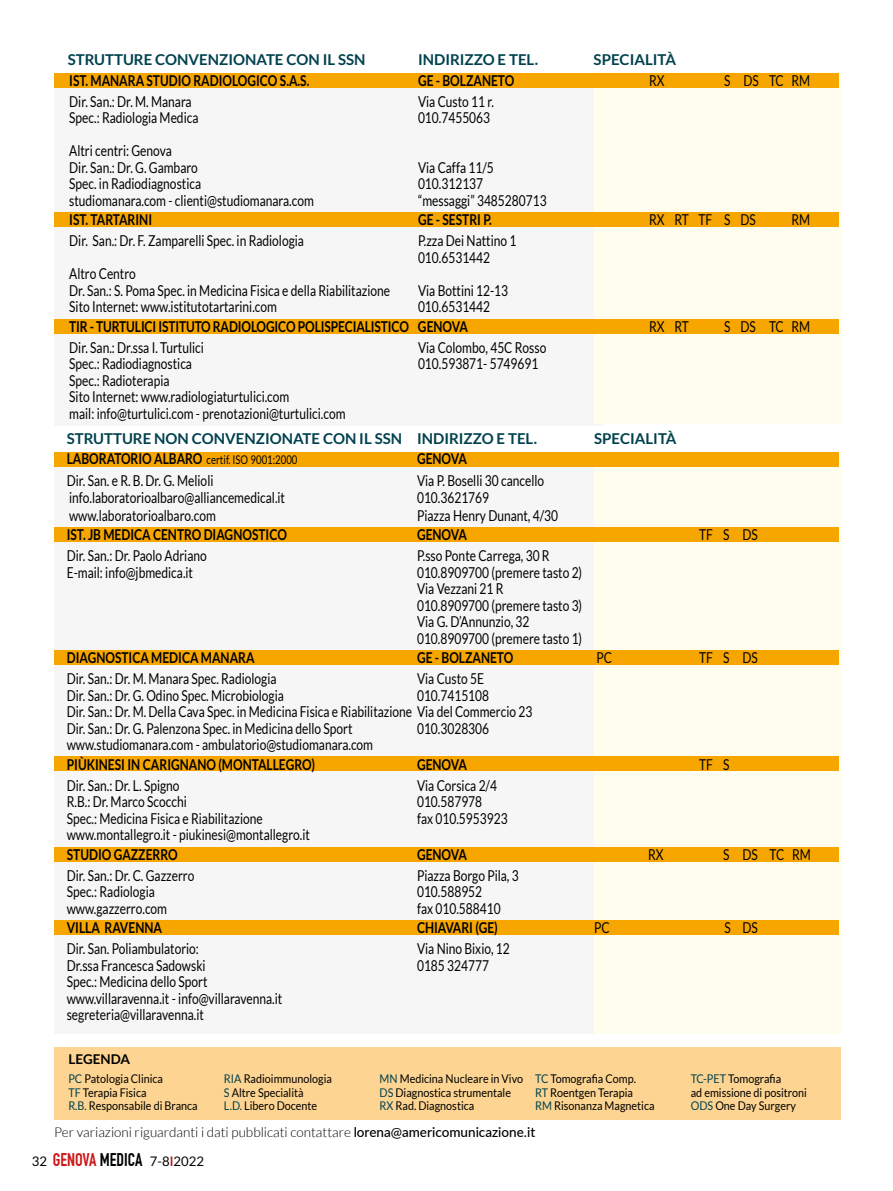
<style>
.page{position:relative;width:893px;height:1191px;background:#fff}
.page>*{position:absolute;margin:0;border:0;box-sizing:border-box;transform-origin:0 0}
.t1{font:15px/16.5px "Lato";color:#000;scale:.8 1}
.t2{font:700 15px "Lato";color:#000;scale:.8 1}
.t3{font:700 15px "Lato";color:#00414e}
.t4{font:300 13.5px "Lato";color:#000}
.t5{font:700 13.5px "Lato";color:#000}
.t6{font:13.2px "Lato";color:#000}
.t7{font:12px/13.5px "Lato";color:#000;scale:.9 1}
.t8{font:12px "Lato";color:#000;scale:.8 1}
.s1{font-weight:700;font-size:15px}
.s2{color:#00414e}
.s3{font-weight:500}
.s4{font-family:"DIN Engschrift Std";font-size:18px;color:#cd1719}
.s5{font-family:"DIN Engschrift Std";font-size:18px}
.s6{font-weight:600;color:#c00d0e}
</style>
<div class="page">
<div style="left:54px;top:453px;width:549px;height:580px;background:#f6f6f6"></div>
<div style="left:594px;top:453px;width:247px;height:580px;background:#fffdee"></div>
<div style="left:54px;top:74px;width:549px;height:351px;background:#f6f6f6"></div>
<div style="left:594px;top:73px;width:247px;height:351px;background:#fffdee"></div>
<div style="left:54px;top:650px;width:785px;height:15px;background:#f7a600"></div>
<div style="left:54px;top:452px;width:785px;height:14px;background:#f7a600"></div>
<div style="left:54px;top:527px;width:785px;height:15px;background:#f7a600"></div>
<div style="left:54px;top:319px;width:785px;height:14px;background:#f7a600"></div>
<div style="left:54px;top:212px;width:785px;height:15px;background:#f7a600"></div>
<div style="left:54px;top:73px;width:785px;height:15px;background:#f7a600"></div>
<div style="left:54px;top:756px;width:785px;height:15px;background:#f7a600"></div>
<div style="left:54px;top:847px;width:785px;height:15px;background:#f7a600"></div>
<div style="left:54px;top:920px;width:785px;height:15px;background:#f7a600"></div>
<div style="left:54px;top:1047px;width:786px;height:72px;background:#fdd491"></div>
<p class="t3" style="left:68px;top:51px;width:299px">STRUTTURE CONVENZIONATE CON IL SSN</p>
<p class="t3" style="left:418px;top:51px;width:122px">INDIRIZZO E TEL.</p>
<p class="t3" style="left:594px;top:51px;width:84px">SPECIALITÀ</p>
<p class="t2" style="left:69px;top:72px;width:302px">IST. MANARA STUDIO RADIOLOGICO S.A.S.</p>
<p class="t2" style="left:418px;top:72px;width:122px">GE - BOLZANETO</p>
<p class="t1" style="left:649px;top:72px;width:21px">RX</p>
<p class="t1" style="left:724px;top:72px;width:109px">S DS TC RM</p>
<p class="t1" style="left:69px;top:93px;width:155px">Dir. San.: Dr. M. Manara</p>
<p class="t1" style="left:418px;top:93px;width:97px">Via Custo 11 r.</p>
<p class="t1" style="left:69px;top:109px;width:163px">Spec.: Radiologia Medica</p>
<p class="t1" style="left:418px;top:109px;width:92px">010.7455063</p>
<p class="t1" style="left:69px;top:142px;width:162px">Altri centri: Genova<br>Dir. San.: Dr. G. Gambaro</p>
<p class="t1" style="left:418px;top:159px;width:96px">Via Caffa 11/5</p>
<p class="t1" style="left:69px;top:175px;width:166px">Spec. in Radiodiagnostica</p>
<p class="t1" style="left:418px;top:175px;width:83px">010.312137</p>
<p class="t1" style="left:69px;top:192px;width:307px">studiomanara.com - clienti@studiomanara.com</p>
<p class="t1" style="left:418px;top:192px;width:162px">“messaggi” 3485280713</p>
<p class="t2" style="left:69px;top:211px;width:105px">IST. TARTARINI</p>
<p class="t2" style="left:418px;top:211px;width:94px">GE - SESTRI P.</p>
<p class="t1" style="left:649px;top:211px;width:135px">RX RT TF S DS</p>
<p class="t1" style="left:791px;top:211px;width:25px">RM</p>
<p class="t1" style="left:69px;top:232px;width:295px">Dir. San.: Dr. F. Zamparelli Spec. in Radiologia</p>
<p class="t1" style="left:418px;top:232px;width:124px">P.zza Dei Nattino 1<br>010.6531442</p>
<p class="t1" style="left:69px;top:265px;width:402px">Altro Centro<br>Dr. San.: S. Poma Spec. in Medicina Fisica e della Riabilitazione</p>
<p class="t1" style="left:418px;top:282px;width:114px">Via Bottini 12-13</p>
<p class="t1" style="left:69px;top:298px;width:261px">Sito Internet: www.istitutotartarini.com</p>
<p class="t1" style="left:418px;top:298px;width:92px">010.6531442</p>
<p class="t2" style="left:69px;top:318px;width:500px">TIR - TURTULICI ISTITUTO RADIOLOGICO POLISPECIALISTICO GENOVA</p>
<p class="t1" style="left:649px;top:318px;width:51px">RX RT</p>
<p class="t1" style="left:724px;top:318px;width:109px">S DS TC RM</p>
<p class="t1" style="left:69px;top:339px;width:170px">Dir. San.: Dr.ssa I. Turtulici</p>
<p class="t1" style="left:418px;top:339px;width:162px">Via Colombo, 45C Rosso</p>
<p class="t1" style="left:69px;top:355px;width:155px">Spec.: Radiodiagnostica</p>
<p class="t1" style="left:418px;top:355px;width:152px">010.593871- 5749691</p>
<p class="t1" style="left:69px;top:372px;width:347px">Spec.: Radioterapia<br>Sito Internet: www.radiologiaturtulici.com<br>mail: info@turtulici.com - prenotazioni@turtulici.com</p>
<p class="t3" style="left:67px;top:429px;width:472px">STRUTTURE NON CONVENZIONATE CON IL SSN INDIRIZZO E TEL.</p>
<p class="t3" style="left:594px;top:429px;width:84px">SPECIALITÀ</p>
<p class="t8" style="left:67px;top:453px;width:290px"><span class="s1">LABORATORIO ALBARO</span> certif. ISO 9001:2000</p>
<p class="t2" style="left:417px;top:450px;width:64px">GENOVA</p>
<p class="t1" style="left:67px;top:472px;width:185px">Dir. San. e R. B. Dr. G. Melioli</p>
<p class="t1" style="left:417px;top:472px;width:160px">Via P. Boselli 30 cancello</p>
<p class="t1" style="left:69px;top:490px;width:271px">info.laboratorioalbaro@alliancemedical.it</p>
<p class="t1" style="left:417px;top:490px;width:92px">010.3621769</p>
<p class="t1" style="left:69px;top:507px;width:185px">www.laboratorioalbaro.com</p>
<p class="t1" style="left:417px;top:507px;width:178px">Piazza Henry Dunant, 4/30</p>
<p class="t2" style="left:67px;top:526px;width:277px">IST. JB MEDICA CENTRO DIAGNOSTICO</p>
<p class="t2" style="left:417px;top:526px;width:64px">GENOVA</p>
<p class="t1" style="left:699px;top:526px;width:75px">TF S DS</p>
<p class="t1" style="left:67px;top:547px;width:177px">Dir. San.: Dr. Paolo Adriano</p>
<p class="t1" style="left:417px;top:547px;width:167px">P.sso Ponte Carrega, 30 R</p>
<p class="t1" style="left:67px;top:564px;width:159px">E-mail: info@jbmedica.it</p>
<p class="t1" style="left:417px;top:564px;width:208px">010.8909700 (premere tasto 2)<br>Via Vezzani 21 R<br>010.8909700 (premere tasto 3)<br>Via G. D’Annunzio, 32<br>010.8909700 (premere tasto 1)</p>
<p class="t2" style="left:67px;top:649px;width:236px">DIAGNOSTICA MEDICA MANARA</p>
<p class="t2" style="left:417px;top:649px;width:122px">GE - BOLZANETO</p>
<p class="t1" style="left:596px;top:649px;width:21px">PC</p>
<p class="t1" style="left:699px;top:649px;width:75px">TF S DS</p>
<p class="t1" style="left:67px;top:670px;width:264px">Dir. San.: Dr. M. Manara Spec. Radiologia</p>
<p class="t1" style="left:417px;top:670px;width:85px">Via Custo 5E</p>
<p class="t1" style="left:67px;top:687px;width:273px">Dir. San.: Dr. G. Odino Spec. Microbiologia</p>
<p class="t1" style="left:67px;top:687px;width:583px;text-indent:350px">010.7415108<br>Dir. San.: Dr. M. Della Cava Spec. in Medicina Fisica e Riabilitazione Via del Commercio 23<br>Dir. San.: Dr. G. Palenzona Spec. in Medicina dello Sport</p>
<p class="t1" style="left:417px;top:720px;width:92px">010.3028306</p>
<p class="t1" style="left:67px;top:736px;width:384px">www.studiomanara.com - ambulatorio@studiomanara.com</p>
<p class="t2" style="left:67px;top:756px;width:312px">PIÙKINESI IN CARIGNANO (MONTALLEGRO)</p>
<p class="t2" style="left:417px;top:756px;width:64px">GENOVA</p>
<p class="t1" style="left:699px;top:756px;width:39px">TF S</p>
<p class="t1" style="left:67px;top:777px;width:143px">Dir. San.: Dr. L. Spigno</p>
<p class="t1" style="left:417px;top:777px;width:102px">Via Corsica 2/4</p>
<p class="t1" style="left:67px;top:793px;width:151px">R.B.: Dr. Marco Scocchi</p>
<p class="t1" style="left:417px;top:793px;width:83px">010.587978</p>
<p class="t1" style="left:67px;top:810px;width:246px">Spec.: Medicina Fisica e Riabilitazione</p>
<p class="t1" style="left:417px;top:810px;width:115px">fax 010.5953923</p>
<p class="t1" style="left:67px;top:826px;width:306px">www.montallegro.it - piukinesi@montallegro.it</p>
<p class="t2" style="left:67px;top:846px;width:140px">STUDIO GAZZERRO</p>
<p class="t2" style="left:417px;top:846px;width:64px">GENOVA</p>
<p class="t1" style="left:648px;top:846px;width:21px">RX</p>
<p class="t1" style="left:723px;top:846px;width:111px">S DS TC RM</p>
<p class="t1" style="left:67px;top:867px;width:161px">Dir. San.: Dr. C. Gazzerro</p>
<p class="t1" style="left:417px;top:867px;width:129px">Piazza Borgo Pila, 3</p>
<p class="t1" style="left:67px;top:883px;width:112px">Spec.: Radiologia</p>
<p class="t1" style="left:417px;top:883px;width:83px">010.588952</p>
<p class="t1" style="left:67px;top:900px;width:127px">www.gazzerro.com</p>
<p class="t1" style="left:417px;top:900px;width:106px">fax 010.588410</p>
<p class="t2" style="left:67px;top:919px;width:121px">VILLA RAVENNA</p>
<p class="t2" style="left:417px;top:919px;width:103px">CHIAVARI (GE)</p>
<p class="t1" style="left:594px;top:919px;width:21px">PC</p>
<p class="t1" style="left:725px;top:919px;width:43px">S DS</p>
<p class="t1" style="left:67px;top:940px;width:167px">Dir. San. Poliambulatorio:</p>
<p class="t1" style="left:417px;top:940px;width:118px">Via Nino Bixio, 12</p>
<p class="t1" style="left:67px;top:957px;width:175px">Dr.ssa Francesca Sadowski</p>
<p class="t1" style="left:417px;top:957px;width:91px">0185 324777</p>
<p class="t1" style="left:67px;top:973px;width:271px">Spec.: Medicina dello Sport www.villaravenna.it - info@villaravenna.it segreteria@villaravenna.it</p>
<p class="t5" style="left:68px;top:1051px;width:63px">LEGENDA</p>
<p class="t7" style="left:68px;top:1072px;width:145px"><span class="s2">PC</span> Patologia Clinica<br><span class="s2">TF</span> Terapia Fisica<br><span class="s2">R.B.</span> Responsabile di Branca</p>
<p class="t7" style="left:224px;top:1072px;width:121px"><span class="s2">RIA</span> Radioimmunologia<br><span class="s2">S</span> Altre Specialità<br><span class="s2">L.D.</span> Libero Docente</p>
<p class="t7" style="left:380px;top:1072px;width:161px"><span class="s2">MN</span> Medicina Nucleare in Vivo<br><span class="s2">DS</span> Diagnostica strumentale<br><span class="s2">RX</span> Rad. Diagnostica</p>
<p class="t7" style="left:535px;top:1072px;width:134px"><span class="s2">TC</span> Tomografia Comp.<br><span class="s2">RT</span> Roentgen Terapia<br><span class="s2">RM</span> Risonanza Magnetica</p>
<p class="t7" style="left:691px;top:1072px;width:131px"><span class="s2">TC-PET</span> Tomografia<br>ad emissione di positroni<br><span class="s2">ODS</span> One Day Surgery</p>
<p class="t4" style="left:54px;top:1125px;width:483px">Per variazioni riguardanti i dati pubblicati contattare <span class="s3">lorena@americomunicazione.it</span></p>
<p class="t6" style="left:32px;top:1154px;width:174px">32 <span class="s4">GENOVA</span> <span class="s5">MEDICA</span> 7-8<span class="s6">I</span>2022</p>
</div>
